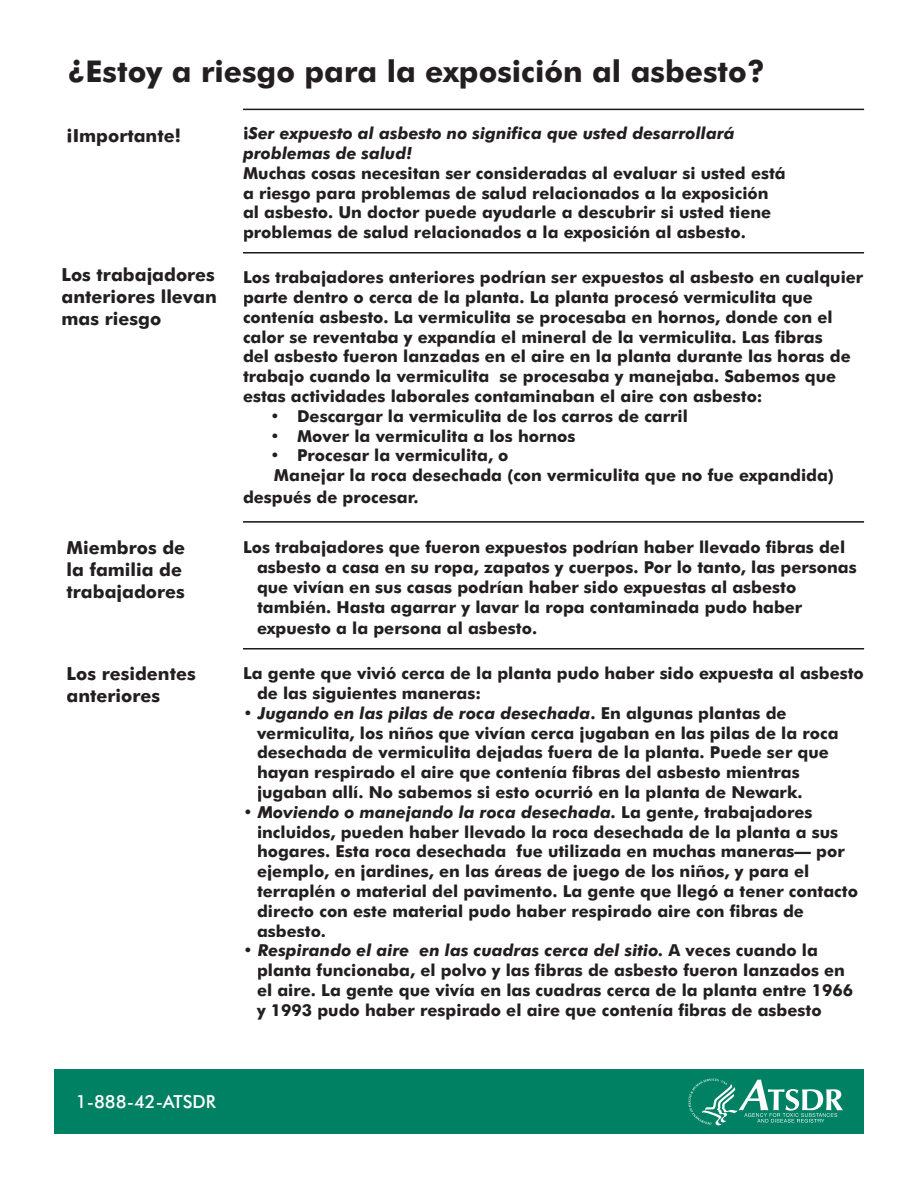
<style>
.page{position:relative;width:918px;height:1188px;background:#fff}
.page>*{position:absolute;margin:0;border:0;box-sizing:border-box;transform-origin:0 0}
.t1{font:700 30px "Futura BT";color:#231f20}
.t2{font:700 18px/21.6px "Futura BT";color:#231f20}
.t3{font:500 18px "Futura BT";color:#fff}
.t4{font:700 16.5px/19.8px "Futura BT";color:#231f20}
.t5{font:italic 700 16.5px/19.8px "Futura BT";color:#231f20}
.s1{font-style:normal}
.s2{font-style:italic}
</style>
<div class="page">
<div style="left:54px;top:1069px;width:810px;height:65px;background:#008163"></div>
<svg style="left:243px;top:252px;width:621px;height:2px"></svg>
<svg style="left:243px;top:648px;width:621px;height:1px"></svg>
<svg style="left:243px;top:109px;width:621px;height:1px"></svg>
<svg style="left:243px;top:521px;width:621px;height:2px"></svg>
<svg style="left:688px;top:1079px;width:155px;height:47px"></svg>
<h1 class="t1" style="left:68px;top:53px;width:699px">¿Estoy a riesgo para la exposición al asbesto?</h1>
<p class="t2" style="left:67px;top:125px;width:116px">¡Importante!</p>
<p class="t5" style="left:243px;top:123px;width:493px"><span class="s1">¡</span>Ser expuesto al asbesto no significa que usted desarrollará problemas de salud!</p>
<p class="t4" style="left:243px;top:163px;width:544px">Muchas cosas necesitan ser consideradas al evaluar si usted está a riesgo para problemas de salud relacionados a la exposición al asbesto. Un doctor puede ayudarle a descubrir si usted tiene problemas de salud relacionados a la exposición al asbesto.</p>
<p class="t2" style="left:62px;top:264px;width:157px;text-align:justify">Los trabajadores anteriores llevan mas riesgo</p>
<p class="t4" style="left:243px;top:267px;width:622px">Los trabajadores anteriores podrían ser expuestos al asbesto en cualquier parte dentro o cerca de la planta. La planta procesó vermiculita que contenía asbesto. La vermiculita se procesaba en hornos, donde con el calor se reventaba y expandía el mineral de la vermiculita. Las fibras<br>del asbesto fueron lanzadas en el aire en la planta durante las horas de trabajo cuando la vermiculita se procesaba y manejaba. Sabemos que estas actividades laborales contaminaban el aire con asbesto:</p>
<p class="t4" style="left:270px;top:406px;width:419px">• Descargar la vermiculita de los carros de carril</p>
<p class="t4" style="left:270px;top:426px;width:307px">• Mover la vermiculita a los hornos</p>
<p class="t4" style="left:270px;top:446px;width:565px">• Procesar la vermiculita, o<br>Manejar la roca desechada (con vermiculita que no fue expandida)</p>
<p class="t4" style="left:243px;top:487px;width:177px">después de procesar.</p>
<p class="t2" style="left:67px;top:537px;width:120px">Miembros de la familia de trabajadores</p>
<p class="t4" style="left:257px;top:537px;width:601px;text-indent:-14px">Los trabajadores que fueron expuestos podrían haber llevado fibras del asbesto a casa en su ropa, zapatos y cuerpos. Por lo tanto, las personas que vivían en sus casas podrían haber sido expuestas al asbesto también. Hasta agarrar y lavar la ropa contaminada pudo haber</p>
<p class="t4" style="left:257px;top:618px;width:282px">expuesto a la persona al asbesto.</p>
<p class="t2" style="left:67px;top:663px;width:131px">Los residentes anteriores</p>
<p class="t4" style="left:257px;top:663px;width:608px;text-indent:-14px">La gente que vivió cerca de la planta pudo haber sido expuesta al asbesto de las siguientes maneras:</p>
<p class="t4" style="left:257px;top:703px;width:583px;text-indent:-14px">• <span class="s2">Jugando en las pilas de roca desechada</span>. En algunas plantas de vermiculita, los niños que vivían cerca jugaban en las pilas de la roca desechada de vermiculita dejadas fuera de la planta. Puede ser que hayan respirado el aire que contenía fibras del asbesto mientras jugaban allí. No sabemos si esto ocurrió en la planta de Newark.</p>
<p class="t4" style="left:257px;top:802px;width:602px;text-indent:-14px">• <span class="s2">Moviendo o manejando la roca desechada.</span> La gente, trabajadores incluidos, pueden haber llevado la roca desechada de la planta a sus hogares. Esta roca desechada fue utilizada en muchas maneras— por ejemplo, en jardines, en las áreas de juego de los niños, y para el terraplén o material del pavimento. La gente que llegó a tener contacto directo con este material pudo haber respirado aire con fibras de asbesto.</p>
<p class="t4" style="left:257px;top:941px;width:597px;text-indent:-14px">• <span class="s2">Respirando el aire en las cuadras cerca del sitio.</span> A veces cuando la planta funcionaba, el polvo y las fibras de asbesto fueron lanzados en el aire. La gente que vivía en las cuadras cerca de la planta entre 1966 y 1993 pudo haber respirado el aire que contenía fibras de asbesto</p>
<p class="t3" style="left:76px;top:1091px;width:142px">1-888-42-ATSDR</p>
</div>
